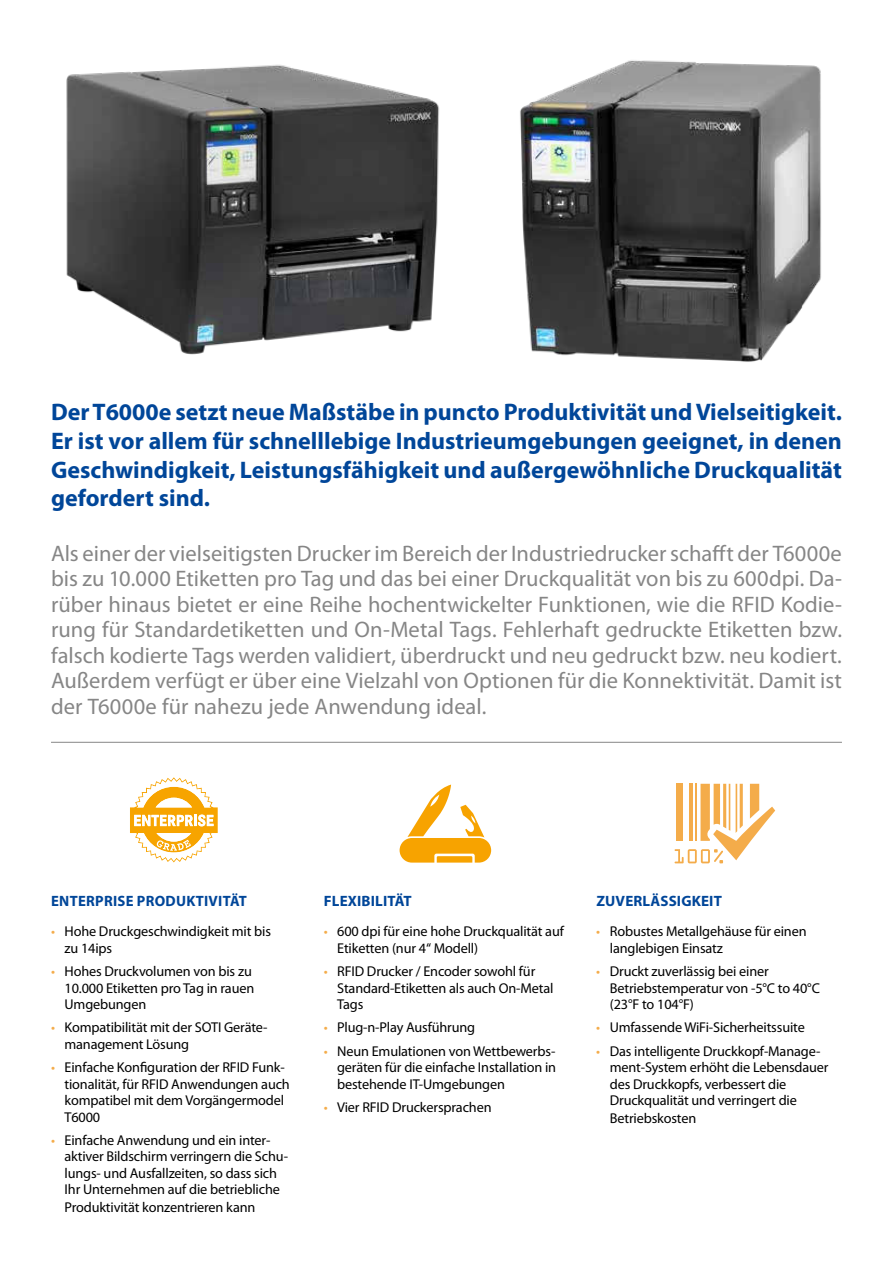
<style>
.page{position:relative;width:893px;height:1263px;background:#fff}
.page>*{position:absolute;margin:0;border:0;box-sizing:border-box;transform-origin:0 0}
.t1{font:700 24px/28.8px "Myriad Pro";color:#004699;text-align:justify}
.t2{font:22.5px/25.5px "Myriad Pro";letter-spacing:.005em;color:#868686;text-align:justify}
.t3{font:700 15px "Myriad Pro";letter-spacing:.01em;color:#004699}
.t4{font:14.25px/16.5px "Myriad Pro";letter-spacing:-.01em;color:#000}
.s1{color:#f4ac4a}
</style>
<div class="page">
<hr style="left:51px;top:742px;width:791px;height:1px;background:#868686">
<svg style="left:130px;top:777px;width:88px;height:85px"></svg>
<svg style="left:400px;top:784px;width:91px;height:78px"></svg>
<svg style="left:675px;top:784px;width:100px;height:79px"></svg>
<img style="left:66px;top:64px;width:373px;height:291px">
<img style="left:520px;top:60px;width:301px;height:302px">
<p class="t1" style="left:51px;top:398px;width:792px">Der T6000e setzt neue Maßstäbe in puncto Produktivität und Vielseitigkeit.<br>Er ist vor allem für schnelllebige Industrieumgebungen geeignet, in denen Geschwindigkeit, Leistungsfähigkeit und außergewöhnliche Druckqualität gefordert sind.</p>
<p class="t2" style="left:51px;top:541px;width:792px">Als einer der vielseitigsten Drucker im Bereich der Industriedrucker schafft der T6000e bis zu 10.000 Etiketten pro Tag und das bei einer Druckqualität von bis zu 600dpi. Da&shy;rüber hinaus bietet er eine Reihe hochentwickelter Funktionen, wie die RFID Kodie&shy;rung für Standardetiketten und On-Metal Tags. Fehlerhaft gedruckte Etiketten bzw. falsch kodierte Tags werden validiert, überdruckt und neu gedruckt bzw. neu kodiert.<br>Außerdem verfügt er über eine Vielzahl von Optionen für die Konnektivität. Damit ist der T6000e für nahezu jede Anwendung ideal.</p>
<p class="t3" style="left:51px;top:893px;width:197px">ENTERPRISE PRODUKTIVITÄT</p>
<p class="t4" style="left:65px;top:924px;width:208px;text-indent:-13px"><span class="s1">•</span> Hohe Druckgeschwindigkeit mit bis zu 14ips</p>
<p class="t4" style="left:65px;top:963px;width:191px;text-indent:-13px"><span class="s1">•</span> Hohes Druckvolumen von bis zu<br>10.000 Etiketten pro Tag in rauen<br>Umgebungen</p>
<p class="t4" style="left:65px;top:1020px;width:205px;text-indent:-13px"><span class="s1">•</span> Kompatibilität mit der SOTI Geräte&shy;management Lösung</p>
<p class="t4" style="left:65px;top:1059px;width:227px;text-indent:-13px"><span class="s1">•</span> Einfache Konfiguration der RFID Funk&shy;tionalität, für RFID Anwendungen auch kompatibel mit dem Vorgängermodel<br>T6000</p>
<p class="t4" style="left:65px;top:1132px;width:225px;text-indent:-13px"><span class="s1">•</span> Einfache Anwendung und ein inter&shy;aktiver Bildschirm verringern die Schu&shy;lungs- und Ausfallzeiten, so dass sich Ihr Unternehmen auf die betriebliche</p>
<p class="t4" style="left:65px;top:1200px;width:192px">Produktivität konzentrieren kann</p>
<p class="t3" style="left:324px;top:893px;width:89px">FLEXIBILITÄT</p>
<p class="t4" style="left:337px;top:924px;width:228px;text-indent:-13px"><span class="s1">•</span> 600 dpi für eine hohe Druckqualität auf<br>Etiketten (nur 4“ Modell)</p>
<p class="t4" style="left:337px;top:963px;width:218px;text-indent:-13px"><span class="s1">•</span> RFID Drucker / Encoder sowohl für<br>Standard-Etiketten als auch On-Metal<br>Tags</p>
<p class="t4" style="left:324px;top:1020px;width:153px"><span class="s1">•</span> Plug-n-Play Ausführung</p>
<p class="t4" style="left:337px;top:1043px;width:221px;text-align:justify;text-indent:-13px"><span class="s1">•</span> Neun Emulationen von Wettbewerbs&shy;geräten für die einfache Installation in bestehende IT-Umgebungen</p>
<p class="t4" style="left:324px;top:1099px;width:169px"><span class="s1">•</span> Vier RFID Druckersprachen</p>
<p class="t3" style="left:596px;top:893px;width:127px">ZUVERLÄSSIGKEIT</p>
<p class="t4" style="left:610px;top:924px;width:198px;text-indent:-13px"><span class="s1">•</span> Robustes Metallgehäuse für einen langlebigen Einsatz</p>
<p class="t4" style="left:610px;top:963px;width:212px;text-indent:-13px"><span class="s1">•</span> Druckt zuverlässig bei einer<br>Betriebstemperatur von -5°C to 40°C (23°F to 104°F)</p>
<p class="t4" style="left:596px;top:1020px;width:210px"><span class="s1">•</span> Umfassende WiFi-Sicherheitssuite</p>
<p class="t4" style="left:610px;top:1043px;width:220px;text-indent:-13px"><span class="s1">•</span> Das intelligente Druckkopf-Manage&shy;ment-System erhöht die Lebensdauer des Druckkopfs, verbessert die Druckqualität und verringert die</p>
<p class="t4" style="left:610px;top:1110px;width:88px">Betriebskosten</p>
</div>
